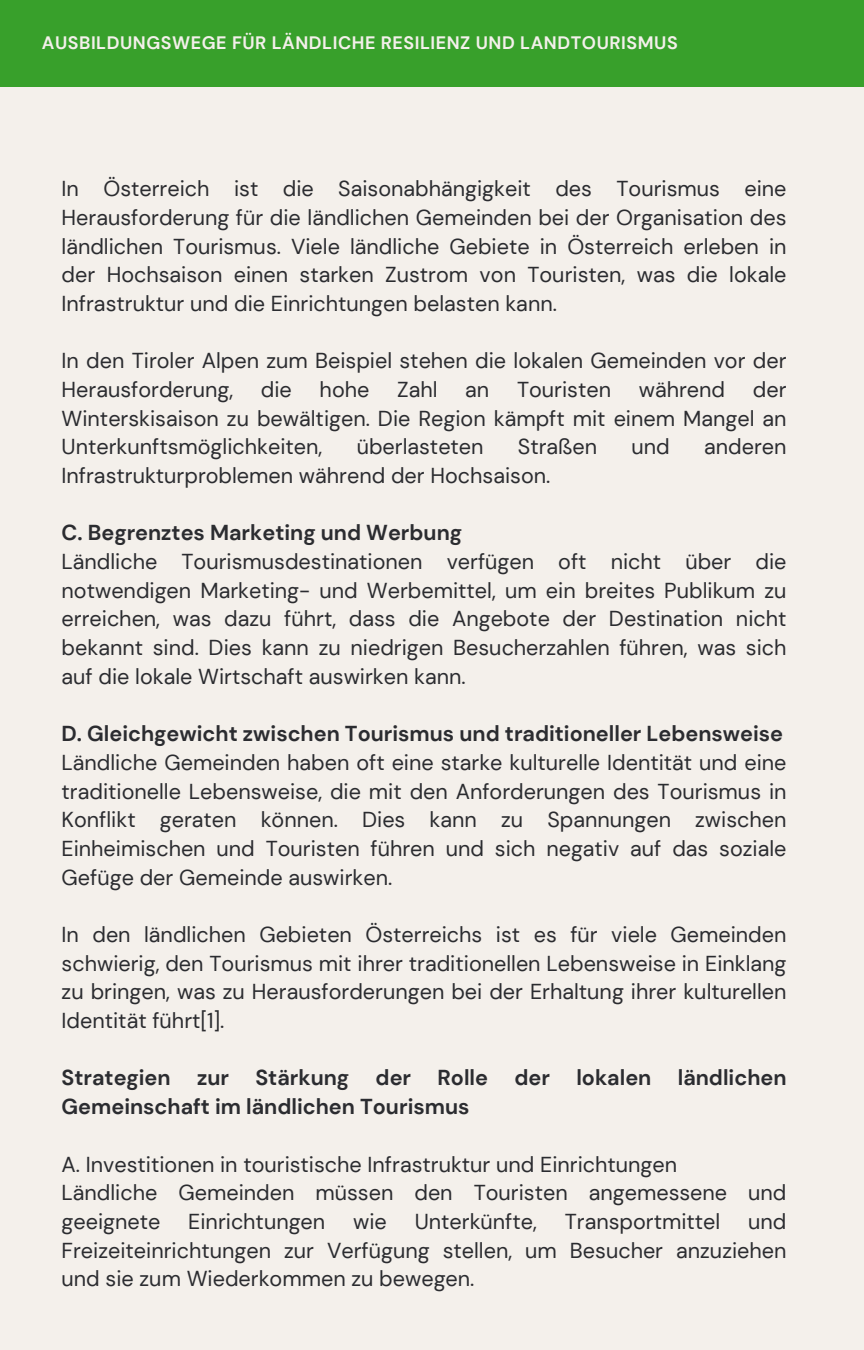
<style>
.page{position:relative;width:864px;height:1350px;background:#f4f0eb}
.page>*{position:absolute;margin:0;border:0;box-sizing:border-box;transform-origin:0 0}
.t1{font:21.6px/28.8px "DM Sans";color:#2b2c30;text-align:justify}
.t2{font:700 21.6px/28.8px "DM Sans";color:#2b2c30}
.t3{font:700 18px "DM Sans";letter-spacing:.03em;color:#f4f0eb}
</style>
<div class="page">
<div style="left:0;top:0;width:864px;height:86px;background:#38a02b"></div>
<p class="t3" style="left:42px;top:31px;width:637px">AUSBILDUNGSWEGE FÜR LÄNDLICHE RESILIENZ UND LANDTOURISMUS</p>
<p class="t1" style="left:62px;top:174px;width:726px">In Österreich ist die Saisonabhängigkeit des Tourismus eine Herausforderung für die ländlichen Gemeinden bei der Organisation des ländlichen Tourismus. Viele ländliche Gebiete in Österreich erleben in der Hochsaison einen starken Zustrom von Touristen, was die lokale Infrastruktur und die Einrichtungen belasten kann.</p>
<p class="t1" style="left:62px;top:346px;width:726px">In den Tiroler Alpen zum Beispiel stehen die lokalen Gemeinden vor der<br>Herausforderung,</p>
<p class="t1" style="left:62px;top:375px;width:726px;text-indent:691px">der Winterskisaison zu bewältigen. Die Region kämpft mit einem Mangel an Unterkunftsmöglichkeiten,</p>
<p class="t1" style="left:261px;top:375px;width:33px">die</p>
<p class="t1" style="left:320px;top:375px;width:51px">hohe</p>
<p class="t1" style="left:397px;top:375px;width:42px">Zahl</p>
<p class="t1" style="left:465px;top:375px;width:26px">an</p>
<p class="t1" style="left:517px;top:375px;width:96px">Touristen</p>
<p class="t1" style="left:639px;top:375px;width:88px">während</p>
<p class="t1" style="left:357px;top:433px;width:128px">überlasteten</p>
<p class="t1" style="left:518px;top:433px;width:81px">Straßen</p>
<p class="t1" style="left:632px;top:433px;width:40px">und</p>
<p class="t1" style="left:704px;top:433px;width:84px">anderen</p>
<p class="t1" style="left:62px;top:461px;width:490px">Infrastrukturproblemen während der Hochsaison.</p>
<p class="t2" style="left:62px;top:519px;width:402px">C. Begrenztes Marketing und Werbung</p>
<p class="t1" style="left:62px;top:547px;width:726px">Ländliche Tourismusdestinationen verfügen oft nicht über die notwendigen Marketing- und Werbemittel, um ein breites Publikum zu erreichen, was dazu führt, dass die Angebote der Destination nicht bekannt sind. Dies kann zu niedrigen Besucherzahlen führen, was sich auf die lokale Wirtschaft auswirken kann.</p>
<p class="t2" style="left:62px;top:719px;width:723px">D. Gleichgewicht zwischen Tourismus und traditioneller Lebensweise</p>
<p class="t1" style="left:62px;top:748px;width:726px">Ländliche Gemeinden haben oft eine starke kulturelle Identität und eine traditionelle Lebensweise, die mit den Anforderungen des Tourismus in Konflikt geraten können. Dies kann zu Spannungen zwischen Einheimischen und Touristen führen und sich negativ auf das soziale Gefüge der Gemeinde auswirken.</p>
<p class="t1" style="left:62px;top:920px;width:726px">In den ländlichen Gebieten Österreichs ist es für viele Gemeinden schwierig, den Tourismus mit ihrer traditionellen Lebensweise in Einklang zu bringen, was zu Herausforderungen bei der Erhaltung ihrer kulturellen Identität führt[1].</p>
<p class="t2" style="left:62px;top:1064px;width:726px">Strategien zur Stärkung der Rolle der lokalen ländlichen<br>Gemeinschaft im ländlichen Tourismus</p>
<p class="t1" style="left:62px;top:1150px;width:617px">A. Investitionen in touristische Infrastruktur und Einrichtungen</p>
<p class="t1" style="left:62px;top:1178px;width:726px">Ländliche Gemeinden müssen den Touristen angemessene und geeignete</p>
<p class="t1" style="left:62px;top:1207px;width:726px;text-indent:687px">und Freizeiteinrichtungen zur Verfügung stellen, um Besucher anzuziehen und sie zum Wiederkommen zu bewegen.</p>
<p class="t1" style="left:188px;top:1207px;width:138px">Einrichtungen</p>
<p class="t1" style="left:353px;top:1207px;width:35px">wie</p>
<p class="t1" style="left:415px;top:1207px;width:124px">Unterkünfte,</p>
<p class="t1" style="left:565px;top:1207px;width:157px">Transportmittel</p>
</div>
